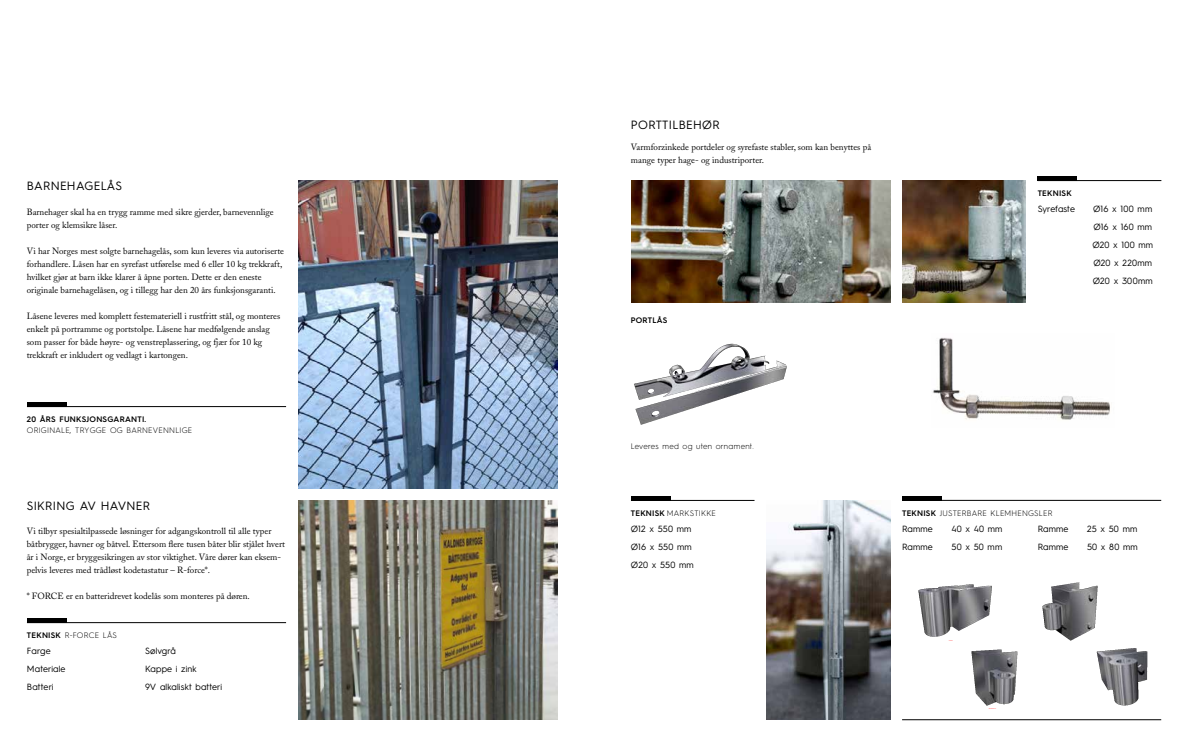
<style>
.page{position:relative;width:1191px;height:752px;background:#fff}
.page>*{position:absolute;margin:0;border:0;box-sizing:border-box;transform-origin:0 0}
.t1{font:12px "Hurme Geometric Sans 3";letter-spacing:.03em;color:#000}
.t2{font:9px/13px "Adobe Caslon";color:#000}
.t3{font:9px/18px "Hurme Geometric Sans 3";letter-spacing:.02em;color:#000}
.t4{font:300 8px "Hurme Geometric Sans 3";letter-spacing:.03em;color:#000}
.t5{font:600 8px "Hurme Geometric Sans 3";letter-spacing:.03em;color:#000}
.s1{font-weight:600}
</style>
<div class="page">
<img style="left:298px;top:500px;width:259px;height:219px">
<img style="left:298px;top:180px;width:259px;height:308px">
<img style="left:932px;top:337px;width:178px;height:83px">
<img style="left:766px;top:500px;width:124px;height:219px">
<img style="left:918px;top:584px;width:74px;height:52px">
<img style="left:1096px;top:648px;width:52px;height:57px">
<img style="left:1042px;top:582px;width:56px;height:58px">
<img style="left:971px;top:649px;width:47px;height:57px">
<img style="left:634px;top:343px;width:153px;height:82px">
<img style="left:902px;top:181px;width:123px;height:121px">
<img style="left:631px;top:181px;width:259px;height:121px">
<hr style="left:27px;top:406px;width:259px;height:1px;background:#000">
<hr style="left:27px;top:402px;width:39px;height:4px;background:#000">
<hr style="left:631px;top:500px;width:123px;height:1px;background:#000">
<hr style="left:631px;top:496px;width:39px;height:4px;background:#000">
<hr style="left:902px;top:500px;width:259px;height:1px;background:#000">
<hr style="left:902px;top:719px;width:259px;height:1px;background:#000">
<hr style="left:902px;top:496px;width:39px;height:4px;background:#000">
<hr style="left:27px;top:622px;width:259px;height:1px;background:#000">
<hr style="left:27px;top:618px;width:39px;height:4px;background:#000">
<hr style="left:1037px;top:180px;width:124px;height:1px;background:#000">
<hr style="left:1037px;top:176px;width:39px;height:4px;background:#000">
<h1 class="t1" style="left:27px;top:178px;width:97px">BARNEHAGELÅS</h1>
<p class="t2" style="left:27px;top:205px;width:248px">Barnehager skal ha en trygg ramme med sikre gjerder, barnevennlige porter og klemsikre låser.</p>
<p class="t2" style="left:27px;top:244px;width:259px">Vi har Norges mest solgte barnehagelås, som kun leveres via autoriserte forhandlere. Låsen har en syrefast utførelse med 6 eller 10 kg trekkraft, hvilket gjør at barn ikke klarer å åpne porten. Dette er den eneste originale barnehagelåsen, og i tillegg har den 20 års funksjonsgaranti.</p>
<p class="t2" style="left:27px;top:309px;width:255px">Låsene leveres med komplett festemateriell i rustfritt stål, og monteres enkelt på portramme og portstolpe. Låsene har medfølgende anslag som passer for både høyre- og venstreplassering, og fjær for 10 kg trekkraft er inkludert og vedlagt i kartongen.</p>
<p class="t5" style="left:27px;top:413px;width:121px">20 ÅRS FUNKSJONSGARANTI.</p>
<p class="t4" style="left:27px;top:424px;width:167px">ORIGINALE, TRYGGE OG BARNEVENNLIGE</p>
<h1 class="t1" style="left:27px;top:497px;width:125px">SIKRING AV HAVNER</h1>
<p class="t2" style="left:27px;top:524px;width:260px">Vi tilbyr spesialtilpassede løsninger for adgangskontroll til alle typer båtbrygger, havner og båtvel. Ettersom flere tusen båter blir stjålet hvert år i Norge, er bryggesikringen av stor viktighet. Våre dører kan eksem&shy;pelvis leveres med trådløst kodetastatur – R-force*.</p>
<p class="t2" style="left:27px;top:589px;width:225px">* FORCE er en batteridrevet kodelås som monteres på døren.</p>
<p class="t4" style="left:27px;top:629px;width:91px"><span class="s1">TEKNISK</span> R-FORCE LÅS</p>
<p class="t3" style="left:27px;top:640px;width:40px">Farge<br>Materiale<br>Batteri</p>
<p class="t3" style="left:145px;top:640px;width:79px">Sølvgrå<br>Kappe i zink<br>9V alkaliskt batteri</p>
<h1 class="t1" style="left:631px;top:116px;width:90px">PORTTILBEHØR</h1>
<p class="t2" style="left:631px;top:140px;width:242px">Varmforzinkede portdeler og syrefaste stabler, som kan benyttes på mange typer hage- og industriporter.</p>
<p class="t5" style="left:631px;top:314px;width:38px">PORTLÅS</p>
<p class="t4" style="left:631px;top:440px;width:124px">Leveres med og uten ornament.</p>
<p class="t5" style="left:1037px;top:187px;width:35px">TEKNISK</p>
<p class="t3" style="left:1037px;top:199px;width:39px">Syrefaste</p>
<p class="t3" style="left:1092px;top:199px;width:62px">Ø16 x 100 mm<br>Ø16 x 160 mm<br>Ø20 x 100 mm<br>Ø20 x 220mm<br>Ø20 x 300mm</p>
<p class="t4" style="left:631px;top:507px;width:86px"><span class="s1">TEKNISK</span> MARKSTIKKE</p>
<p class="t4" style="left:902px;top:507px;width:152px"><span class="s1">TEKNISK</span> JUSTERBARE KLEMHENGSLER</p>
<p class="t3" style="left:631px;top:518px;width:64px">Ø12 x 550 mm<br>Ø16 x 550 mm<br>Ø20 x 550 mm</p>
<p class="t3" style="left:902px;top:518px;width:32px">Ramme</p>
<p class="t3" style="left:951px;top:518px;width:53px">40 x 40 mm</p>
<p class="t3" style="left:902px;top:536px;width:32px">Ramme</p>
<p class="t3" style="left:951px;top:536px;width:52px">50 x 50 mm</p>
<p class="t3" style="left:1037px;top:518px;width:32px">Ramme</p>
<p class="t3" style="left:1087px;top:518px;width:52px">25 x 50 mm</p>
<p class="t3" style="left:1037px;top:536px;width:32px">Ramme</p>
<p class="t3" style="left:1087px;top:536px;width:52px">50 x 80 mm</p>
</div>
